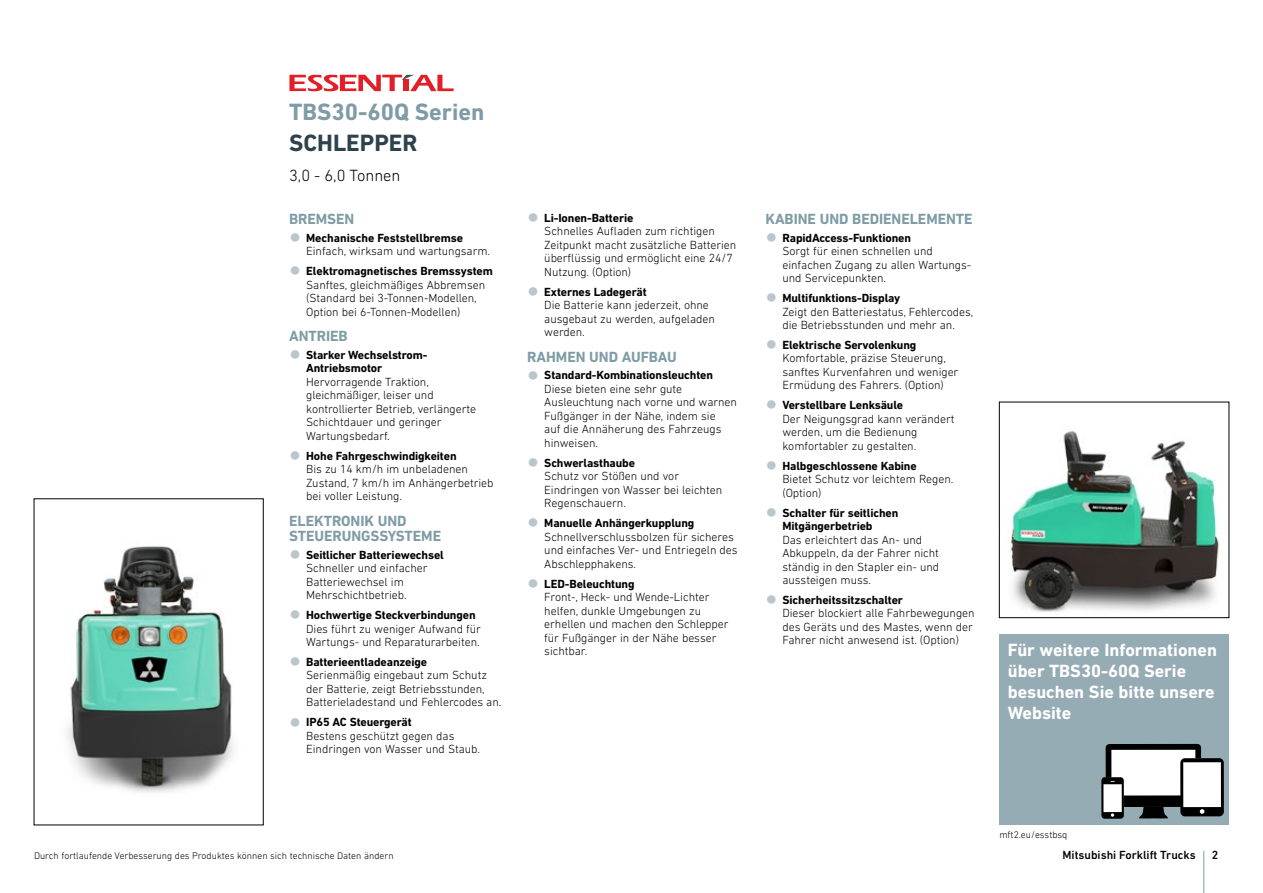
<style>
.page{position:relative;width:1263px;height:893px;background:#fff}
.page>*{position:absolute;margin:0;border:0;box-sizing:border-box;transform-origin:0 0}
.t1{font:700 24px "DIN Next LT Pro";color:#7f9ca6}
.t2{font:700 24px "DIN Next LT Pro";color:#2d424d}
.t3{font:700 18px/21px "DIN Next LT Pro";color:#fff}
.t4{font:300 16.5px "DIN Next LT Pro";color:#000}
.t5{font:700 15px/15px "DIN Next LT Pro";letter-spacing:-.005em;color:#7f9ca6}
.t6{font:300 12px/13.5px "DIN Next LT Pro";letter-spacing:-.005em;color:#000}
.t7{font:700 12px/13.5px "DIN Next LT Pro";letter-spacing:-.01em;color:#000}
.t8{font:500 12px "DIN Next LT Pro";color:#000}
.t9{font:300 9.75px "DIN Next LT Pro";color:#000}
.s1{font-family:"Helvetica Neue LT Std";font-stretch:condensed;font-size:24px;color:#bac6cc}
.s2{font-weight:700}
.s3{font-family:"Helvetica Neue LT Std";font-weight:300;font-stretch:condensed;font-size:24px;color:#bac6cc}
</style>
<div class="page">
<div style="left:999px;top:634px;width:230px;height:191px;background:#96acb4"></div>
<div style="left:1111px;top:750px;width:84px;height:46px;background:#fff"></div>
<svg style="left:1139px;top:807px;width:29px;height:12px"></svg>
<div style="left:1101px;top:777px;width:23px;height:42px;background:#000;border-radius:3px"></div>
<svg style="left:1111px;top:813px;width:3px;height:4px"></svg>
<div style="left:1103px;top:784px;width:19px;height:28px;background:#fff"></div>
<div style="left:1180px;top:758px;width:44px;height:58px;background:#000;border-radius:5px"></div>
<svg style="left:1200px;top:809px;width:4px;height:5px"></svg>
<div style="left:1183px;top:762px;width:38px;height:45px;background:#fff"></div>
<svg style="left:1106px;top:744px;width:95px;height:38px"></svg>
<div style="left:1124px;top:795px;width:57px;height:12px;background:#000"></div>
<svg style="left:289px;top:74px;width:165px;height:18px"></svg>
<img style="left:67px;top:546px;width:166px;height:247px">
<img style="left:1010px;top:431px;width:209px;height:181px">
<div style="left:999px;top:402px;width:230px;height:216px;border:1px solid #000"></div>
<hr style="left:1203px;top:851px;width:1px;height:42px;background:#7f9ca6">
<h1 class="t1" style="left:289px;top:98px;width:197px">TBS30-60Q Serien</h1>
<h1 class="t2" style="left:289px;top:129px;width:130px">SCHLEPPER</h1>
<h3 class="t4" style="left:289px;top:165px;width:113px">3,0 - 6,0 Tonnen</h3>
<p class="t5" style="left:289px;top:211px;width:67px">BREMSEN</p>
<p class="t6" style="left:306px;top:231px;width:185px;text-indent:-17px"><span class="s1">•</span> <span class="s2">Mechanische Feststellbremse<br></span>Einfach, wirksam und wartungsarm.</p>
<p class="t6" style="left:306px;top:264px;width:188px;text-indent:-17px"><span class="s1">•</span> <span class="s2">Elektromagnetisches Bremssystem </span>Sanftes, gleichmäßiges Abbremsen (Standard bei 3-Tonnen-Modellen, Option bei 6-Tonnen-Modellen)</p>
<p class="t5" style="left:289px;top:328px;width:60px">ANTRIEB</p>
<p class="t7" style="left:306px;top:348px;width:123px;text-indent:-17px"><span class="s3">•</span> Starker Wechselstrom-<br>Antriebsmotor</p>
<p class="t6" style="left:306px;top:375px;width:171px">Hervorragende Traktion, gleichmäßiger, leiser und kontrollierter Betrieb, verlängerte<br>Schichtdauer und geringer<br>Wartungsbedarf.</p>
<p class="t6" style="left:306px;top:449px;width:189px;text-indent:-17px"><span class="s1">•</span> <span class="s2">Hohe Fahrgeschwindigkeiten<br></span>Bis zu 14 km/h im unbeladenen<br>Zustand, 7 km/h im Anhängerbetrieb bei voller Leistung.</p>
<p class="t5" style="left:289px;top:513px;width:153px">ELEKTRONIK UND<br>STEUERUNGSSYSTEME</p>
<p class="t6" style="left:306px;top:548px;width:139px;text-indent:-17px"><span class="s1">•</span> <span class="s2">Seitlicher Batteriewechsel<br></span>Schneller und einfacher<br>Batteriewechsel im<br>Mehrschichtbetrieb.</p>
<p class="t6" style="left:306px;top:608px;width:176px;text-indent:-17px"><span class="s1">•</span> <span class="s2">Hochwertige Steckverbindungen<br></span>Dies führt zu weniger Aufwand für<br>Wartungs- und Reparaturarbeiten.</p>
<p class="t6" style="left:306px;top:655px;width:197px;text-indent:-17px"><span class="s1">•</span> <span class="s2">Batterieentladeanzeige<br></span>Serienmäßig eingebaut zum Schutz der Batterie, zeigt Betriebsstunden, Batterieladestand und Fehlercodes an.</p>
<p class="t6" style="left:306px;top:715px;width:176px;text-indent:-17px"><span class="s1">•</span> <span class="s2">IP65 AC Steuergerät<br></span>Bestens geschützt gegen das<br>Eindringen von Wasser und Staub.</p>
<p class="t6" style="left:544px;top:211px;width:194px;text-indent:-17px"><span class="s1">•</span> <span class="s2">Li-Ionen-Batterie<br></span>Schnelles Aufladen zum richtigen<br>Zeitpunkt macht zusätzliche Batterien überflüssig und ermöglicht eine 24/7<br>Nutzung. (Option)</p>
<p class="t6" style="left:544px;top:285px;width:172px;text-indent:-17px"><span class="s1">•</span> <span class="s2">Externes Ladegerät<br></span>Die Batterie kann jederzeit, ohne ausgebaut zu werden, aufgeladen werden.</p>
<p class="t5" style="left:527px;top:349px;width:151px">RAHMEN UND AUFBAU</p>
<p class="t6" style="left:544px;top:368px;width:194px;text-indent:-17px"><span class="s1">•</span> <span class="s2">Standard-Kombinationsleuchten<br></span>Diese bieten eine sehr gute<br>Ausleuchtung nach vorne und warnen<br>Fußgänger in der Nähe, indem sie<br>auf die Annäherung des Fahrzeugs hinweisen.</p>
<p class="t6" style="left:544px;top:456px;width:179px;text-indent:-17px"><span class="s1">•</span> <span class="s2">Schwerlasthaube<br></span>Schutz vor Stößen und vor<br>Eindringen von Wasser bei leichten<br>Regenschauern.</p>
<p class="t6" style="left:544px;top:516px;width:195px;text-indent:-17px"><span class="s1">•</span> <span class="s2">Manuelle Anhängerkupplung<br></span>Schnellverschlussbolzen für sicheres und einfaches Ver- und Entriegeln des<br>Abschlepphakens.</p>
<p class="t6" style="left:544px;top:577px;width:186px;text-indent:-17px"><span class="s1">•</span> <span class="s2">LED-Beleuchtung<br></span>Front-, Heck- und Wende-Lichter helfen, dunkle Umgebungen zu erhellen und machen den Schlepper für Fußgänger in der Nähe besser sichtbar.</p>
<p class="t5" style="left:765px;top:211px;width:209px">KABINE UND BEDIENELEMENTE</p>
<p class="t6" style="left:782px;top:231px;width:190px;text-indent:-17px"><span class="s1">•</span> <span class="s2">RapidAccess-Funktionen<br></span>Sorgt für einen schnellen und einfachen Zugang zu allen Wartungs&shy;und Servicepunkten.</p>
<p class="t6" style="left:782px;top:291px;width:192px;text-indent:-17px"><span class="s1">•</span> <span class="s2">Multifunktions-Display<br></span>Zeigt den Batteriestatus, Fehlercodes, die Betriebsstunden und mehr an.</p>
<p class="t6" style="left:782px;top:338px;width:177px;text-indent:-17px"><span class="s1">•</span> <span class="s2">Elektrische Servolenkung<br></span>Komfortable, präzise Steuerung, sanftes Kurvenfahren und weniger<br>Ermüdung des Fahrers. (Option)</p>
<p class="t6" style="left:782px;top:398px;width:174px;text-indent:-17px"><span class="s1">•</span> <span class="s2">Verstellbare Lenksäule<br></span>Der Neigungsgrad kann verändert werden, um die Bedienung komfortabler zu gestalten.</p>
<p class="t6" style="left:782px;top:459px;width:172px;text-indent:-17px"><span class="s1">•</span> <span class="s2">Halbgeschlossene Kabine<br></span>Bietet Schutz vor leichtem Regen. (Option)</p>
<p class="t7" style="left:782px;top:506px;width:117px;text-indent:-17px"><span class="s3">•</span> Schalter für seitlichen<br>Mitgängerbetrieb</p>
<p class="t6" style="left:782px;top:533px;width:158px">Das erleichtert das An- und<br>Abkuppeln, da der Fahrer nicht ständig in den Stapler ein- und aussteigen muss.</p>
<p class="t6" style="left:782px;top:593px;width:194px;text-indent:-17px"><span class="s1">•</span> <span class="s2">Sicherheitssitzschalter<br></span>Dieser blockiert alle Fahrbewegungen des Geräts und des Mastes, wenn der Fahrer nicht anwesend ist. (Option)</p>
<h2 class="t3" style="left:1008px;top:639px;width:211px">Für weitere Informationen über TBS30-60Q Serie besuchen Sie bitte unsere<br>Website</h2>
<p class="t9" style="left:34px;top:850px;width:361px">Durch fortlaufende Verbesserung des Produktes können sich technische Daten ändern</p>
<p class="t9" style="left:999px;top:829px;width:70px">mft2.eu/esstbsq</p>
<p class="t8" style="left:1062px;top:848px;width:135px">Mitsubishi Forklift Trucks</p>
<p class="t8" style="left:1212px;top:848px;width:8px">2</p>
</div>
